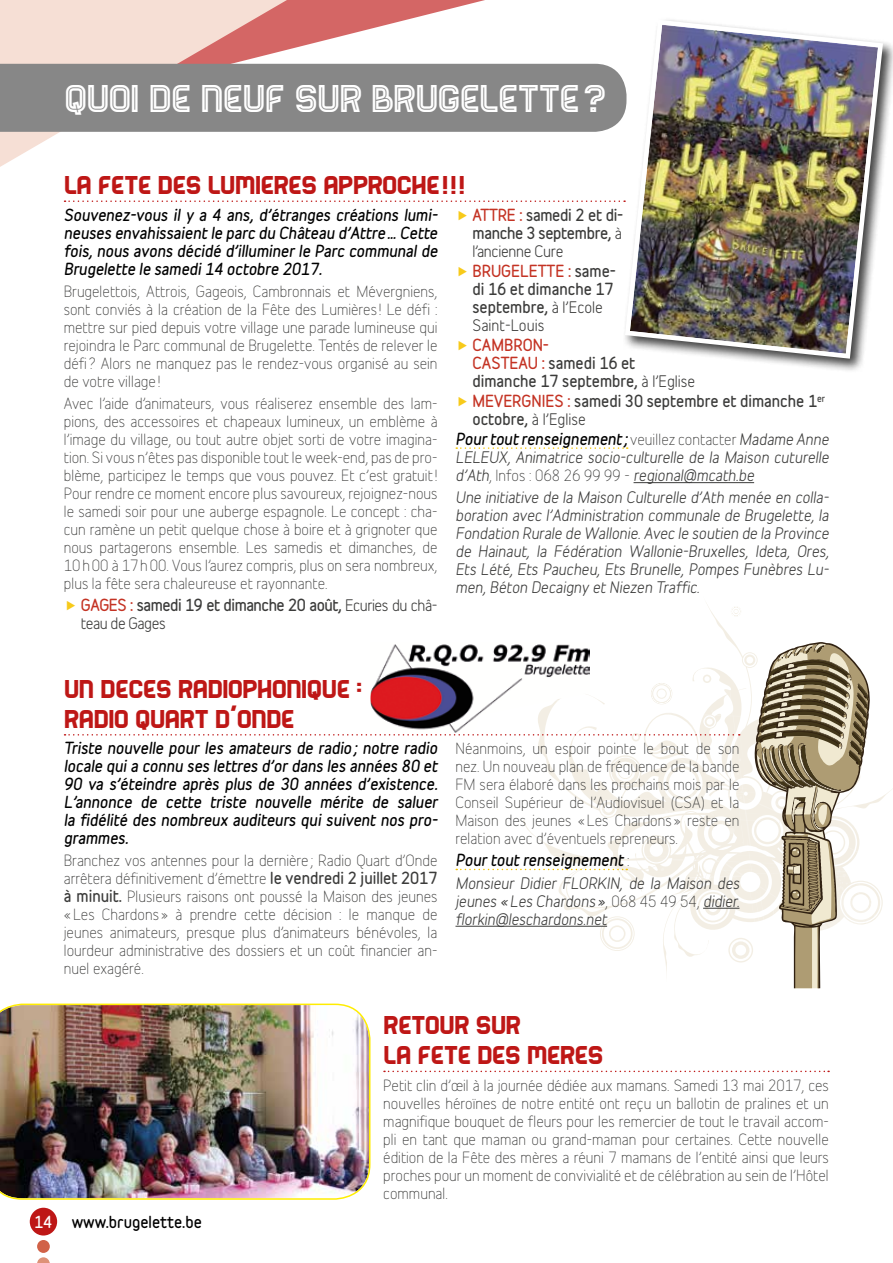
<style>
.page{position:relative;width:893px;height:1263px;background:#fff}
.page>*{position:absolute;margin:0;border:0;box-sizing:border-box;transform-origin:0 0}
.t1{font:45px "Bender Inline";letter-spacing:-.025em;color:#fff}
.t2{font:30px/30px "Bender Solid";letter-spacing:-.025em;color:#be1716}
.t3{font:300 15px/18px "Belfius Alternative";color:#3c3c3b;text-align:justify}
.t4{font:italic 15px/18px "Belfius Alternative";color:#3c3c3b;text-align:justify}
.t5{font:italic 700 15px/18px "Belfius Alternative";color:#000;text-align:justify}
.t6{font:700 15px/18px "Belfius Alternative";color:#3c3c3b}
.t7{font:700 15px/18px "Belfius Alternative";letter-spacing:-.03em;color:#3c3c3b}
.t8{font:700 15px "Belfius Normal";color:#000}
.t9{font:700 15px "Belfius Normal";color:#fff}
.s1{color:#c43324}
.s2{font-weight:400}
.s3{font-weight:700;color:#000}
.s4{font-weight:300;font-style:normal}
.s5{font-weight:700}
</style>
<div class="page">
<svg style="left:351px;top:0;width:227px;height:64px"></svg>
<svg style="left:0;top:0;width:351px;height:167px;fill:#f6dfd5"></svg>
<div style="left:0;top:64px;width:622px;height:68px;background:#878787"></div>
<div style="left:37px;top:1240px;width:13px;height:13px;background:#d16248;border-radius:50%"></div>
<svg style="left:37px;top:1257px;width:13px;height:6px"></svg>
<div style="left:30px;top:1208px;width:27px;height:27px;background:#be1716;border-radius:50%"></div>
<svg style="left:65px;top:200px;width:555px;height:2px"></svg>
<svg style="left:456px;top:447px;width:172px;height:2px"></svg>
<hr style="left:634px;top:482px;width:120px;height:1px;background:#3c3c3b">
<svg style="left:384px;top:1071px;width:445px;height:1px"></svg>
<div style="left:623px;top:17px;width:270px;height:356px;background:#000;opacity:.75"></div>
<img style="left:622px;top:17px;width:263px;height:344px">
<img style="left:0;top:1003px;width:370px;height:197px">
<svg style="left:65px;top:606px;width:827px;height:382px"></svg>
<h1 class="t1" style="left:64px;top:75px;width:544px">QUOI DE NEUF SUR BRUGELETTE?</h1>
<h2 class="t2" style="left:64px;top:169px;width:403px">LA FETE DES LUMIERES APPROCHE!!!</h2>
<p class="t5" style="left:64px;top:205px;width:375px">Souvenez-vous il y a 4 ans, d’étranges créations lumi&shy;neuses envahissaient le parc du Château d’Attre… Cette fois, nous avons décidé d’illuminer le Parc communal de Brugelette le samedi 14 octobre 2017.</p>
<p class="t3" style="left:64px;top:281px;width:375px">Brugelettois, Attrois, Gageois, Cambronnais et Mévergniens, sont conviés à la création de la Fête des Lumières ! Le défi : mettre sur pied depuis votre village une parade lumineuse qui rejoindra le Parc communal de Brugelette. Tentés de relever le défi ? Alors ne manquez pas le rendez-vous organisé au sein de votre village !</p>
<p class="t3" style="left:64px;top:393px;width:375px">Avec l’aide d’animateurs, vous réaliserez ensemble des lam&shy;pions, des accessoires et chapeaux lumineux, un emblème à l’image du village, ou tout autre objet sorti de votre imagina&shy;tion. Si vous n’êtes pas disponible tout le week-end, pas de pro&shy;blème, participez le temps que vous pouvez. Et c’est gratuit!<br>Pour rendre ce moment encore plus savoureux, rejoignez-nous le samedi soir pour une auberge espagnole. Le concept : cha&shy;cun ramène un petit quelque chose à boire et à grignoter que nous partagerons ensemble. Les samedis et dimanches, de 10h00 à 17h00. Vous l’aurez compris, plus on sera nombreux, plus la fête sera chaleureuse et rayonnante.</p>
<p class="t7" style="left:81px;top:596px;width:358px"><span class="s1">GAGES :</span> samedi 19 et dimanche 20 août, <span class="s2">Ecuries du châ&shy;teau de Gages</span></p>
<p class="t6" style="left:472px;top:205px;width:152px;text-align:justify"><span class="s1">ATTRE :</span> samedi 2 et di&shy;manche 3 septembre, <span class="s2">à l’ancienne Cure</span></p>
<p class="t6" style="left:472px;top:261px;width:145px"><span class="s1">BRUGELETTE :</span> same&shy;di 16 et dimanche 17 septembre, <span class="s2">à l’Ecole<br>Saint-Louis</span></p>
<p class="t6" style="left:472px;top:335px;width:224px"><span class="s1">CAMBRON-<br>CASTEAU :</span> samedi 16 et dimanche 17 septembre, <span class="s2">à l’Eglise</span></p>
<p class="t6" style="left:472px;top:392px;width:354px"><span class="s1">MEVERGNIES :</span> samedi 30 septembre et dimanche 1<sup>er </sup>octobre, <span class="s2">à l’Eglise</span></p>
<p class="t4" style="left:455px;top:429px;width:375px"><span class="s3">Pour tout renseignement;</span> <span class="s4">veuillez contacter</span> Madame Anne LELEUX, Animatrice socio-culturelle de la Maison cuturelle d’Ath<span class="s4">, Infos : 068 26 99 99 -</span> regional@mcath.be</p>
<p class="t4" style="left:455px;top:487px;width:375px">Une initiative de la Maison Culturelle d’Ath menée en colla&shy;boration avec l’Administration communale de Brugelette, la Fondation Rurale de Wallonie. Avec le soutien de la Province de Hainaut, la Fédération Wallonie-Bruxelles, Ideta, Ores, Ets Lété, Ets Paucheu, Ets Brunelle, Pompes Funèbres Lu&shy;men, Béton Decaigny et Niezen Traffic.</p>
<h2 class="t2" style="left:64px;top:673px;width:300px">UN DECES RADIOPHONIQUE :<br>RADIO QUART D’ONDE</h2>
<p class="t5" style="left:64px;top:739px;width:375px">Triste nouvelle pour les amateurs de radio; notre radio locale qui a connu ses lettres d’or dans les années 80 et 90 va s’éteindre après plus de 30 années d’existence.<br>L’annonce de cette triste nouvelle mérite de saluer la fidélité des nombreux auditeurs qui suivent nos pro&shy;grammes.</p>
<p class="t3" style="left:64px;top:850px;width:375px">Branchez vos antennes pour la dernière ; Radio Quart d’Onde arrêtera définitivement d’émettre <span class="s5">le vendredi 2 juillet 2017 à minuit.</span> Plusieurs raisons ont poussé la Maison des jeunes «Les Chardons » à prendre cette décision : le manque de jeunes animateurs, presque plus d’animateurs bénévoles, la lourdeur administrative des dossiers et un coût financier an&shy;nuel exagéré.</p>
<p class="t3" style="left:455px;top:738px;width:286px">Néanmoins, un espoir pointe le bout de son nez. Un nouveau plan de fréquence de la bande FM sera élaboré dans les prochains mois par le Conseil Supérieur de l’Audiovisuel (CSA) et la Maison des jeunes «Les Chardons » reste en relation avec d’éventuels repreneurs.</p>
<p class="t4" style="left:455px;top:848px;width:285px;line-height:22.2px"><span class="s3">Pour tout renseignement</span> <span class="s4">:<br></span>Monsieur Didier FLORKIN, de la Maison des</p>
<p class="t4" style="left:455px;top:890px;width:285px">jeunes «Les Chardons»<span class="s4">, 068 45 49 54,</span> didier. florkin@leschardons.net</p>
<p class="t9" style="left:34px;top:1210px;width:20px">14</p>
<p class="t8" style="left:72px;top:1210px;width:132px">www.brugelette.be</p>
<h2 class="t2" style="left:383px;top:1009px;width:222px">RETOUR SUR<br>LA FETE DES MERES</h2>
<p class="t3" style="left:383px;top:1075px;width:447px">Petit clin d’œil à la journée dédiée aux mamans. Samedi 13 mai 2017, ces nouvelles héroïnes de notre entité ont reçu un ballotin de pralines et un magnifique bouquet de fleurs pour les remercier de tout le travail accom&shy;pli en tant que maman ou grand-maman pour certaines. Cette nouvelle édition de la Fête des mères a réuni 7 mamans de l’entité ainsi que leurs proches pour un moment de convivialité et de célébration au sein de l’Hôtel communal.</p>
</div>
